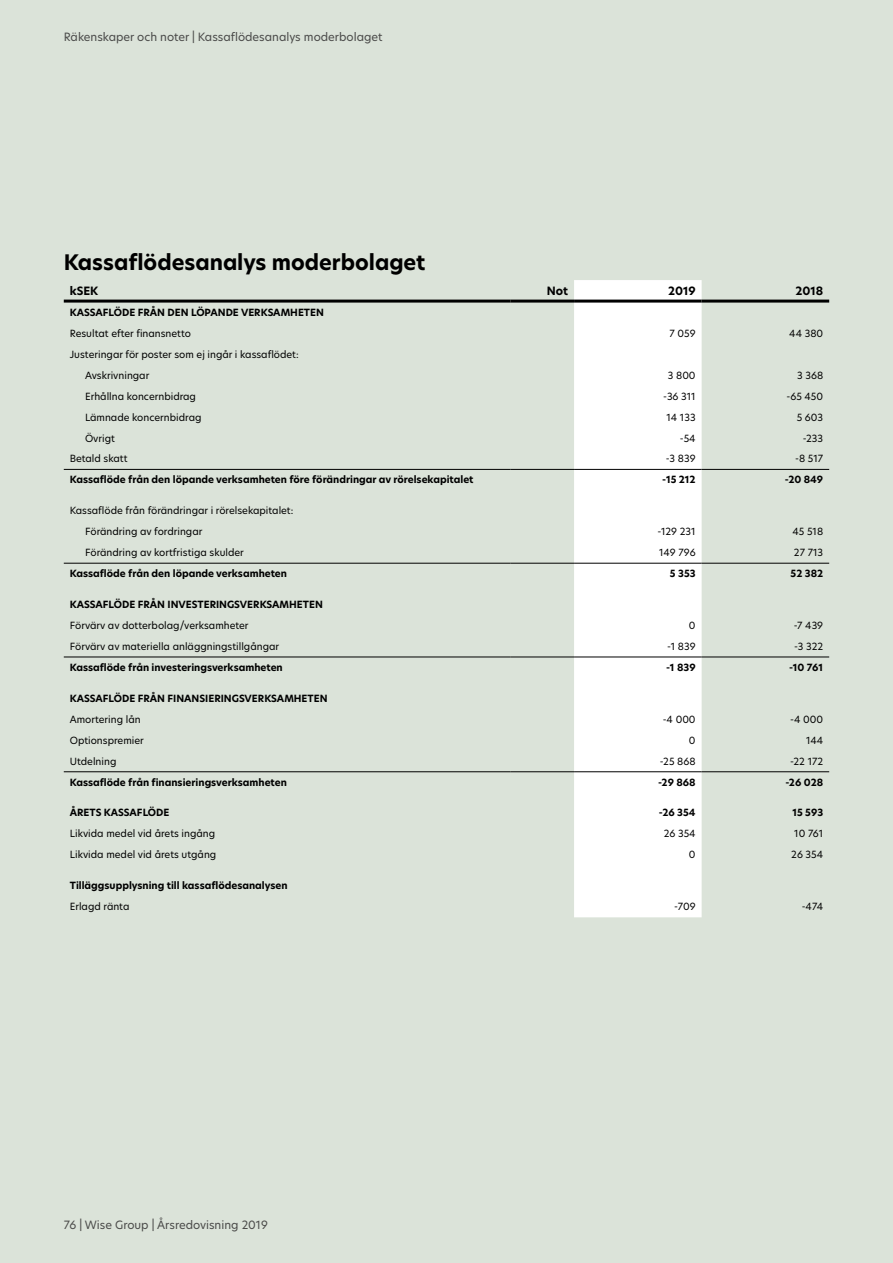
<style>
.page{position:relative;width:893px;height:1263px;background:#dbe3d9}
.page>*{position:absolute;margin:0;border:0;box-sizing:border-box;transform-origin:0 0}
.t1{font:700 21px "Hero New";color:#000}
.t2{font:11.25px "Hero New";color:#4a4a49}
.t3{font:700 11.25px "Hero New";color:#000}
.t4{font:9.75px/21px "Hero New";color:#000}
.t5{font:700 9.75px "Hero New";color:#000}
</style>
<div class="page">
<div style="left:574px;top:280px;width:128px;height:637px;background:#fff"></div>
<hr style="left:64px;top:300px;width:446px;height:3px;background:#000">
<hr style="left:510px;top:300px;width:64px;height:3px;background:#000">
<hr style="left:574px;top:300px;width:128px;height:3px;background:#000">
<hr style="left:702px;top:300px;width:127px;height:3px;background:#000">
<hr style="left:64px;top:563px;width:446px;height:1px;background:#000">
<hr style="left:510px;top:563px;width:64px;height:1px;background:#000">
<hr style="left:574px;top:563px;width:128px;height:1px;background:#000">
<hr style="left:702px;top:563px;width:127px;height:1px;background:#000">
<hr style="left:64px;top:657px;width:446px;height:1px;background:#000">
<hr style="left:510px;top:657px;width:64px;height:1px;background:#000">
<hr style="left:574px;top:657px;width:128px;height:1px;background:#000">
<hr style="left:702px;top:657px;width:127px;height:1px;background:#000">
<hr style="left:64px;top:771px;width:446px;height:1px;background:#000">
<hr style="left:510px;top:771px;width:64px;height:1px;background:#000">
<hr style="left:574px;top:771px;width:128px;height:1px;background:#000">
<hr style="left:702px;top:771px;width:127px;height:1px;background:#000">
<hr style="left:64px;top:469px;width:446px;height:1px;background:#000">
<hr style="left:510px;top:469px;width:64px;height:1px;background:#000">
<hr style="left:574px;top:469px;width:128px;height:1px;background:#000">
<hr style="left:702px;top:469px;width:127px;height:1px;background:#000">
<p class="t2" style="left:64px;top:29px;width:320px">Räkenskaper och noter | Kassaflödesanalys moderbolaget</p>
<h1 class="t1" style="left:64px;top:248px;width:363px">Kassaflödesanalys moderbolaget</h1>
<p class="t3" style="left:70px;top:283px;width:30px">kSEK</p>
<p class="t3" style="left:547px;top:283px;width:23px">Not</p>
<p class="t3" style="left:668px;top:283px;width:29px">2019</p>
<p class="t3" style="left:795px;top:283px;width:29px">2018</p>
<p class="t5" style="left:70px;top:306px;width:256px">KASSAFLÖDE FRÅN DEN LÖPANDE VERKSAMHETEN</p>
<p class="t4" style="left:70px;top:323px;width:123px">Resultat efter finansnetto</p>
<p class="t4" style="left:669px;top:323px;width:28px">7 059</p>
<p class="t4" style="left:789px;top:323px;width:35px">44 380</p>
<p class="t4" style="left:85px;top:344px;width:215px;text-indent:-15px">Justeringar för poster som ej ingår i kassaflödet:<br>Avskrivningar</p>
<p class="t4" style="left:668px;top:365px;width:29px">3 800</p>
<p class="t4" style="left:797px;top:365px;width:28px">3 368</p>
<p class="t4" style="left:85px;top:386px;width:113px">Erhållna koncernbidrag</p>
<p class="t4" style="left:663px;top:386px;width:34px">-36 311</p>
<p class="t4" style="left:786px;top:386px;width:38px">-65 450</p>
<p class="t4" style="left:85px;top:407px;width:118px">Lämnade koncernbidrag</p>
<p class="t4" style="left:666px;top:407px;width:31px">14 133</p>
<p class="t4" style="left:797px;top:407px;width:28px">5 603</p>
<p class="t4" style="left:85px;top:428px;width:31px">Övrigt</p>
<p class="t4" style="left:680px;top:428px;width:17px">-54</p>
<p class="t4" style="left:803px;top:428px;width:22px">-233</p>
<p class="t4" style="left:70px;top:448px;width:59px">Betald skatt</p>
<p class="t4" style="left:666px;top:448px;width:31px">-3 839</p>
<p class="t4" style="left:795px;top:448px;width:30px">-8 517</p>
<p class="t5" style="left:70px;top:473px;width:405px">Kassaflöde från den löpande verksamheten före förändringar av rörelsekapitalet</p>
<p class="t5" style="left:662px;top:473px;width:35px">-15 212</p>
<p class="t5" style="left:785px;top:473px;width:40px">-20 849</p>
<p class="t4" style="left:85px;top:500px;width:210px;text-indent:-15px">Kassaflöde från förändringar i rörelsekapitalet:<br>Förändring av fordringar</p>
<p class="t4" style="left:658px;top:521px;width:40px">-129 231</p>
<p class="t4" style="left:792px;top:521px;width:32px">45 518</p>
<p class="t4" style="left:85px;top:542px;width:160px">Förändring av kortfristiga skulder</p>
<p class="t4" style="left:659px;top:542px;width:38px">149 796</p>
<p class="t4" style="left:794px;top:542px;width:31px">27 713</p>
<p class="t5" style="left:70px;top:567px;width:219px">Kassaflöde från den löpande verksamheten</p>
<p class="t5" style="left:670px;top:567px;width:27px">5 353</p>
<p class="t5" style="left:791px;top:567px;width:34px">52 382</p>
<p class="t5" style="left:70px;top:598px;width:255px">KASSAFLÖDE FRÅN INVESTERINGSVERKSAMHETEN</p>
<p class="t4" style="left:70px;top:614px;width:180px">Förvärv av dotterbolag/verksamheter</p>
<p class="t4" style="left:689px;top:614px;width:8px">0</p>
<p class="t4" style="left:794px;top:614px;width:31px">-7 439</p>
<p class="t4" style="left:70px;top:635px;width:211px">Förvärv av materiella anläggningstillgångar</p>
<p class="t4" style="left:667px;top:635px;width:30px">-1 839</p>
<p class="t4" style="left:794px;top:635px;width:31px">-3 322</p>
<p class="t5" style="left:70px;top:661px;width:214px">Kassaflöde från investeringsverksamheten</p>
<p class="t5" style="left:666px;top:661px;width:31px">-1 839</p>
<p class="t5" style="left:789px;top:661px;width:36px">-10 761</p>
<p class="t5" style="left:70px;top:691px;width:259px">KASSAFLÖDE FRÅN FINANSIERINGSVERKSAMHETEN</p>
<p class="t4" style="left:70px;top:708px;width:72px">Amortering lån</p>
<p class="t4" style="left:663px;top:708px;width:34px">-4 000</p>
<p class="t4" style="left:790px;top:708px;width:34px">-4 000</p>
<p class="t4" style="left:70px;top:729px;width:76px">Optionspremier</p>
<p class="t4" style="left:689px;top:729px;width:8px">0</p>
<p class="t4" style="left:806px;top:729px;width:19px">144</p>
<p class="t4" style="left:70px;top:750px;width:48px">Utdelning</p>
<p class="t4" style="left:660px;top:750px;width:37px">-25 868</p>
<p class="t4" style="left:790px;top:750px;width:34px">-22 172</p>
<p class="t5" style="left:70px;top:775px;width:219px">Kassaflöde från finansieringsverksamheten</p>
<p class="t5" style="left:658px;top:775px;width:39px">-29 868</p>
<p class="t5" style="left:785px;top:775px;width:39px">-26 028</p>
<p class="t5" style="left:70px;top:806px;width:101px">ÅRETS KASSAFLÖDE</p>
<p class="t5" style="left:659px;top:806px;width:38px">-26 354</p>
<p class="t5" style="left:792px;top:806px;width:32px">15 593</p>
<p class="t4" style="left:70px;top:823px;width:147px">Likvida medel vid årets ingång</p>
<p class="t4" style="left:664px;top:823px;width:33px">26 354</p>
<p class="t4" style="left:794px;top:823px;width:30px">10 761</p>
<p class="t4" style="left:70px;top:844px;width:148px">Likvida medel vid årets utgång</p>
<p class="t4" style="left:689px;top:844px;width:8px">0</p>
<p class="t4" style="left:791px;top:844px;width:33px">26 354</p>
<p class="t5" style="left:70px;top:879px;width:219px">Tilläggsupplysning till kassaflödesanalysen</p>
<p class="t4" style="left:70px;top:896px;width:61px">Erlagd ränta</p>
<p class="t4" style="left:674px;top:896px;width:23px">-709</p>
<p class="t4" style="left:802px;top:896px;width:23px">-474</p>
<p class="t2" style="left:64px;top:1218px;width:206px">76 | Wise Group | Årsredovisning 2019</p>
</div>
